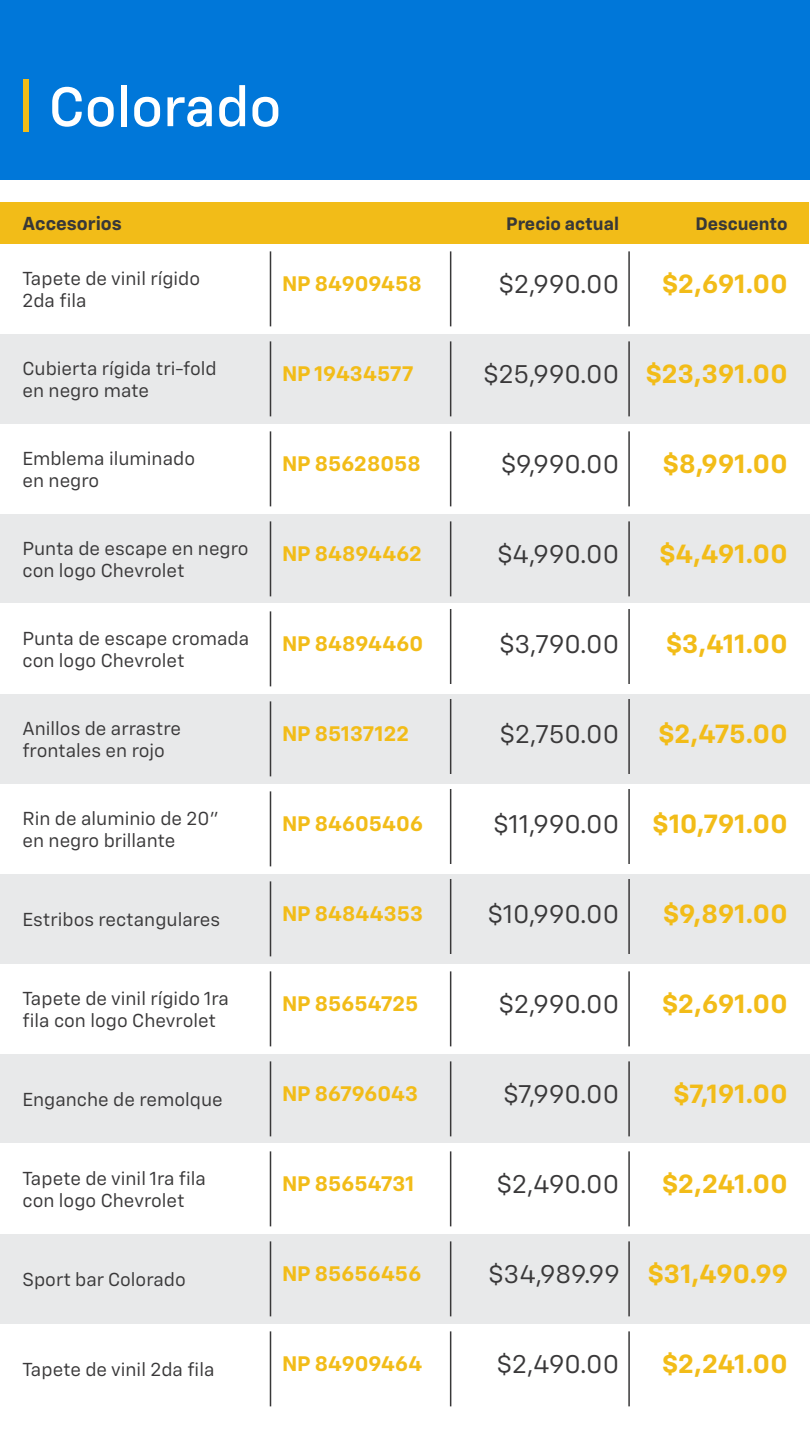
<style>
.page{position:relative;width:810px;height:1440px;background:#fff}
.page>*{position:absolute;margin:0;border:0;box-sizing:border-box;transform-origin:0 0}
.t1{font:500 55.5px "Chevy Sans";color:#fff}
.t2{font:700 26.25px "Chevy Sans";color:#f2bc18}
.t3{font:25.5px "Chevy Sans";letter-spacing:.005em;color:#393839}
.t4{font:700 21px "Chevy Sans";color:#f2bc18}
.t5{font:18.75px/22.5px "Chevy Sans";color:#393839}
.t6{font:700 18.75px "Chevy Sans";color:#383838}
.t7{font:700 18px "Chevy Sans";color:#383838}
.s1{font-weight:700;font-size:26.25px;color:#f2bc18}
</style>
<div class="page">
<div style="left:0;top:0;width:810px;height:180px;background:#0077d9"></div>
<div style="left:23px;top:79px;width:6px;height:53px;background:#f2bc18"></div>
<div style="left:0;top:334px;width:810px;height:90px;background:#e8e9ea"></div>
<div style="left:0;top:1054px;width:810px;height:90px;background:#e8e9ea"></div>
<div style="left:0;top:514px;width:810px;height:90px;background:#e8e9ea"></div>
<div style="left:0;top:1234px;width:810px;height:90px;background:#e8e9ea"></div>
<div style="left:0;top:694px;width:810px;height:90px;background:#e8e9ea"></div>
<div style="left:0;top:874px;width:810px;height:90px;background:#e8e9ea"></div>
<hr style="left:270px;top:251px;width:1px;height:75px;background:#393839">
<hr style="left:270px;top:971px;width:1px;height:75px;background:#393839">
<hr style="left:270px;top:431px;width:1px;height:75px;background:#393839">
<hr style="left:270px;top:1151px;width:1px;height:75px;background:#393839">
<hr style="left:270px;top:611px;width:1px;height:75px;background:#393839">
<hr style="left:270px;top:1331px;width:1px;height:75px;background:#393839">
<hr style="left:270px;top:791px;width:1px;height:75px;background:#393839">
<hr style="left:270px;top:341px;width:1px;height:75px;background:#393839">
<hr style="left:270px;top:1061px;width:1px;height:75px;background:#393839">
<hr style="left:270px;top:521px;width:1px;height:75px;background:#393839">
<hr style="left:270px;top:1241px;width:1px;height:75px;background:#393839">
<hr style="left:270px;top:701px;width:1px;height:75px;background:#393839">
<hr style="left:270px;top:881px;width:1px;height:75px;background:#393839">
<hr style="left:450px;top:251px;width:1px;height:75px;background:#393839">
<hr style="left:450px;top:609px;width:1px;height:75px;background:#393839">
<hr style="left:450px;top:431px;width:1px;height:75px;background:#393839">
<hr style="left:450px;top:789px;width:1px;height:75px;background:#393839">
<hr style="left:450px;top:341px;width:1px;height:75px;background:#393839">
<hr style="left:450px;top:699px;width:1px;height:75px;background:#393839">
<hr style="left:450px;top:521px;width:1px;height:75px;background:#393839">
<hr style="left:450px;top:879px;width:1px;height:75px;background:#393839">
<hr style="left:450px;top:971px;width:1px;height:75px;background:#393839">
<hr style="left:450px;top:1061px;width:1px;height:75px;background:#393839">
<hr style="left:450px;top:1151px;width:1px;height:75px;background:#393839">
<hr style="left:450px;top:1241px;width:1px;height:75px;background:#393839">
<hr style="left:450px;top:1331px;width:1px;height:75px;background:#393839">
<hr style="left:628px;top:251px;width:2px;height:75px;background:#393839">
<hr style="left:628px;top:609px;width:2px;height:75px;background:#393839">
<hr style="left:628px;top:431px;width:2px;height:75px;background:#393839">
<hr style="left:628px;top:789px;width:2px;height:75px;background:#393839">
<hr style="left:628px;top:341px;width:2px;height:75px;background:#393839">
<hr style="left:628px;top:699px;width:2px;height:75px;background:#393839">
<hr style="left:628px;top:521px;width:2px;height:75px;background:#393839">
<hr style="left:628px;top:879px;width:2px;height:75px;background:#393839">
<hr style="left:628px;top:971px;width:2px;height:75px;background:#393839">
<hr style="left:628px;top:1061px;width:2px;height:75px;background:#393839">
<hr style="left:628px;top:1151px;width:2px;height:75px;background:#393839">
<hr style="left:628px;top:1241px;width:2px;height:75px;background:#393839">
<hr style="left:628px;top:1331px;width:2px;height:75px;background:#393839">
<div style="left:0;top:202px;width:809px;height:42px;background:#f2bc18"></div>
<h1 class="t1" style="left:49px;top:72px;width:234px">Colorado</h1>
<p class="t6" style="left:22px;top:212px;width:101px">Accesorios</p>
<p class="t7" style="left:506px;top:212px;width:114px">Precio actual</p>
<p class="t7" style="left:695px;top:212px;width:94px">Descuento</p>
<p class="t5" style="left:22px;top:267px;width:179px">Tapete de vinil rígido<br>2da fila</p>
<p class="t4" style="left:282px;top:271px;width:141px">NP 84909458</p>
<h3 class="t3" style="left:499px;top:268px;width:122px">$2,990.00</h3>
<h2 class="t2" style="left:662px;top:268px;width:127px">$2,691.00</h2>
<p class="t5" style="left:22px;top:357px;width:196px">Cubierta rígida tri-fold en negro mate</p>
<p class="t4" style="left:282px;top:361px;width:133px">NP 19434577</p>
<h3 class="t3" style="left:483px;top:358px;width:306px">$25,990.00 <span class="s1">$23,391.00</span></h3>
<p class="t5" style="left:22px;top:447px;width:174px">Emblema iluminado en negro</p>
<p class="t4" style="left:282px;top:451px;width:140px">NP 85628058</p>
<h3 class="t3" style="left:501px;top:448px;width:120px">$9,990.00</h3>
<h2 class="t2" style="left:663px;top:448px;width:126px">$8,991.00</h2>
<p class="t5" style="left:22px;top:537px;width:228px">Punta de escape en negro con logo Chevrolet</p>
<p class="t4" style="left:282px;top:541px;width:142px">NP 84894462</p>
<h3 class="t3" style="left:497px;top:538px;width:123px">$4,990.00</h3>
<h2 class="t2" style="left:660px;top:538px;width:129px">$4,491.00</h2>
<p class="t5" style="left:22px;top:627px;width:228px">Punta de escape cromada con logo Chevrolet</p>
<p class="t4" style="left:282px;top:631px;width:143px">NP 84894460</p>
<h3 class="t3" style="left:500px;top:628px;width:121px">$3,790.00</h3>
<h2 class="t2" style="left:666px;top:628px;width:123px">$3,411.00</h2>
<p class="t5" style="left:22px;top:717px;width:160px">Anillos de arrastre frontales en rojo</p>
<p class="t4" style="left:282px;top:721px;width:129px">NP 85137122</p>
<h3 class="t3" style="left:500px;top:718px;width:121px">$2,750.00</h3>
<h2 class="t2" style="left:658px;top:718px;width:131px">$2,475.00</h2>
<p class="t5" style="left:22px;top:807px;width:198px">Rin de aluminio de 20” en negro brillante</p>
<p class="t4" style="left:282px;top:811px;width:142px">NP 84605406</p>
<h3 class="t3" style="left:493px;top:808px;width:127px">$11,990.00</h3>
<h2 class="t2" style="left:653px;top:808px;width:136px">$10,791.00</h2>
<p class="t5" style="left:22px;top:908px;width:199px">Estribos rectangulares</p>
<p class="t4" style="left:282px;top:901px;width:142px">NP 84844353</p>
<h3 class="t3" style="left:488px;top:898px;width:133px">$10,990.00</h3>
<h2 class="t2" style="left:663px;top:898px;width:126px">$9,891.00</h2>
<p class="t5" style="left:22px;top:987px;width:208px">Tapete de vinil rígido 1ra fila con logo Chevrolet</p>
<p class="t4" style="left:282px;top:991px;width:138px">NP 85654725</p>
<h3 class="t3" style="left:499px;top:988px;width:122px">$2,990.00</h3>
<h2 class="t2" style="left:662px;top:988px;width:127px">$2,691.00</h2>
<p class="t5" style="left:22px;top:1088px;width:202px">Enganche de remolque</p>
<p class="t4" style="left:282px;top:1081px;width:138px">NP 86796043</p>
<h3 class="t3" style="left:503px;top:1078px;width:117px">$7,990.00</h3>
<h2 class="t2" style="left:673px;top:1078px;width:116px">$7,191.00</h2>
<p class="t5" style="left:22px;top:1167px;width:185px">Tapete de vinil 1ra fila con logo Chevrolet</p>
<p class="t4" style="left:282px;top:1171px;width:134px">NP 85654731</p>
<h3 class="t3" style="left:497px;top:1168px;width:124px">$2,490.00</h3>
<h2 class="t2" style="left:662px;top:1168px;width:127px">$2,241.00</h2>
<p class="t5" style="left:22px;top:1268px;width:165px">Sport bar Colorado</p>
<p class="t4" style="left:282px;top:1261px;width:141px">NP 85656456</p>
<h3 class="t3" style="left:489px;top:1258px;width:301px">$34,989.99 <span class="s1">$31,490.99</span></h3>
<p class="t5" style="left:22px;top:1358px;width:193px">Tapete de vinil 2da fila</p>
<p class="t4" style="left:282px;top:1351px;width:142px">NP 84909464</p>
<h3 class="t3" style="left:497px;top:1348px;width:124px">$2,490.00</h3>
<h2 class="t2" style="left:662px;top:1348px;width:127px">$2,241.00</h2>
</div>
